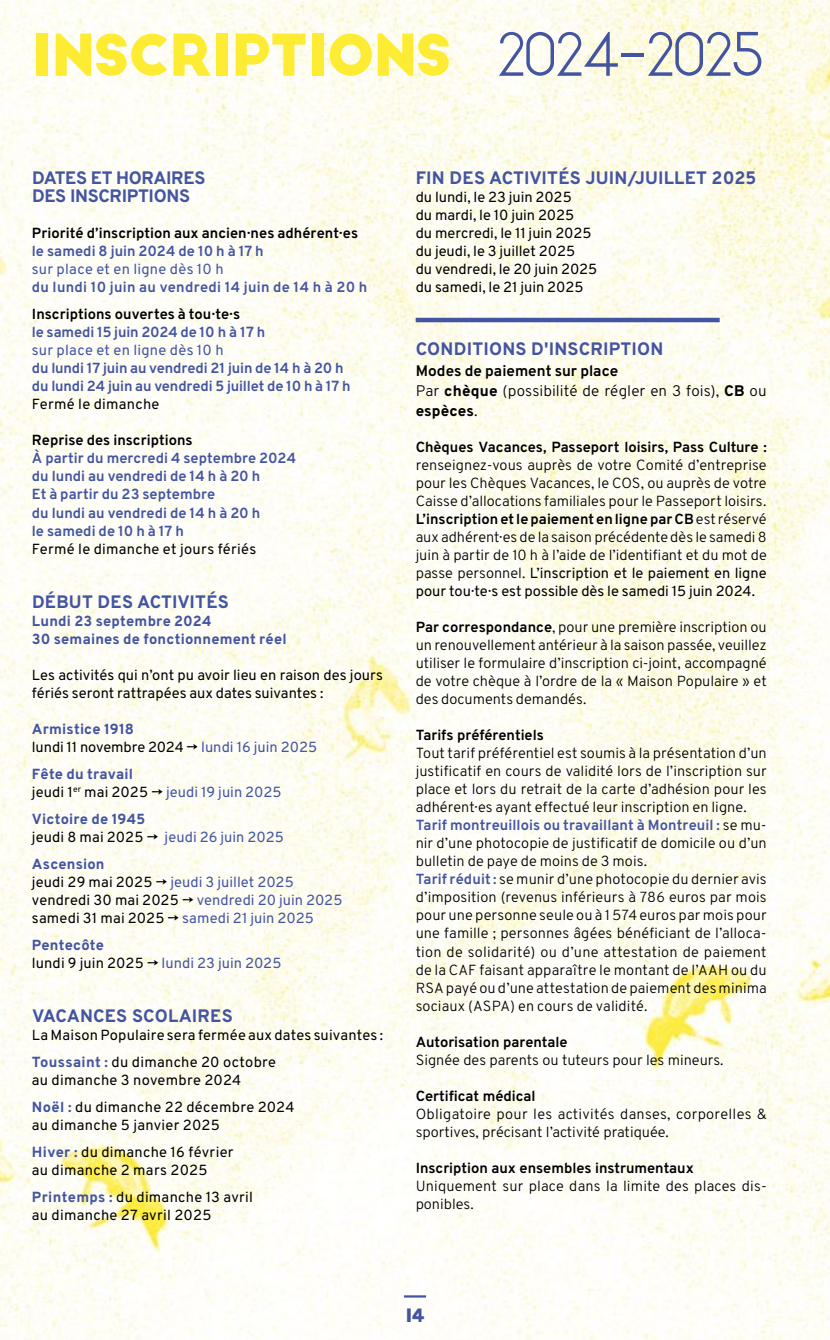
<style>
.page{position:relative;width:830px;height:1340px;background:#fff}
.page>*{position:absolute;margin:0;border:0;box-sizing:border-box;transform-origin:0 0}
.t1{font:700 56.25px "Big John PRO";letter-spacing:-.02em;color:#feec34}
.t2{font:800 18px "Overpass";letter-spacing:.01em;color:#4354a1}
.t3{font:800 18px/18px "Overpass";letter-spacing:-.02em;color:#4354a1}
.t4{font:700 18px "Big John PRO";color:#4354a1}
.t5{font:300 15.3px/20.2px "Overpass";letter-spacing:.005em;color:#000}
.t6{font:300 14.62px/18px "Overpass";letter-spacing:.005em;color:#000}
.t7{font:14.62px/18px "Overpass";letter-spacing:.01em;color:#000}
.t8{font:700 14.62px/18px "Overpass";color:#4354a1}
.t9{font:14.62px/18px "Overpass";letter-spacing:.01em;color:#4354a1}
.t10{font:700 14.62px "Overpass";color:#000}
.t11{font:800 14.62px/18px "Overpass";letter-spacing:.015em;color:#4354a1}
.t12{font:700 14.62px "Overpass";letter-spacing:.025em;color:#4354a1}
.s1{font-weight:400;font-size:58.5px;color:#4354a1}
.s2{font-weight:800;color:#4354a1}
.s3{color:#4354a1}
.s4{font-weight:800}
.s5{color:#000}
.s6{font-weight:700}
.s7{font-weight:400}
.s8{font-weight:700;color:#4354a1}
</style>
<div class="page">
<img style="left:0;top:0;width:830px;height:1339px">
<hr style="left:404px;top:1295px;width:22px;height:2px;background:#4354a1">
<hr style="left:415px;top:318px;width:304px;height:4px;background:#4354a1">
<h1 class="t1" style="left:32px;top:21px;width:732px">INSCRIPTIONS <span class="s1">2024-2025</span></h1>
<p class="t3" style="left:32px;top:169px;width:175px">DATES ET HORAIRES<br>DES INSCRIPTIONS</p>
<p class="t10" style="left:32px;top:223px;width:327px">Priorité d’inscription aux ancien·nes adhérent·es</p>
<p class="t8" style="left:32px;top:242px;width:233px">le samedi 8 juin 2024 de 10 h à 17 h</p>
<p class="t9" style="left:32px;top:260px;width:193px">sur place et en ligne dès 10 h</p>
<p class="t12" style="left:32px;top:277px;width:337px">du lundi 10 juin au vendredi 14 juin de 14 h à 20 h</p>
<p class="t10" style="left:32px;top:304px;width:210px">Inscriptions ouvertes à tou·te·s</p>
<p class="t8" style="left:32px;top:323px;width:235px">le samedi 15 juin 2024 de 10 h à 17 h</p>
<p class="t9" style="left:32px;top:341px;width:193px">sur place et en ligne dès 10 h</p>
<p class="t8" style="left:32px;top:359px;width:320px">du lundi 17 juin au vendredi 21 juin de 14 h à 20 h du lundi 24 juin au vendredi 5 juillet de 10 h à 17 h</p>
<p class="t7" style="left:32px;top:395px;width:129px">Fermé le dimanche</p>
<p class="t10" style="left:32px;top:430px;width:162px">Reprise des inscriptions</p>
<p class="t8" style="left:32px;top:449px;width:266px">À partir du mercredi 4 septembre 2024 du lundi au vendredi de 14 h à 20 h<br>Et à partir du 23 septembre<br>du lundi au vendredi de 14 h à 20 h<br>le samedi de 10 h à 17 h</p>
<p class="t7" style="left:32px;top:539px;width:226px">Fermé le dimanche et jours fériés</p>
<p class="t2" style="left:32px;top:588px;width:198px">DÉBUT DES ACTIVITÉS</p>
<p class="t11" style="left:32px;top:611px;width:256px">Lundi 23 septembre 2024<br>30 semaines de fonctionnement réel</p>
<p class="t7" style="left:32px;top:665px;width:352px">Les activités qui n’ont pu avoir lieu en raison des jours fériés seront rattrapées aux dates suivantes :</p>
<p class="t7" style="left:32px;top:719px;width:287px"><span class="s2">Armistice 1918<br></span>lundi 11 novembre 2024 → <span class="s3">lundi 16 juin 2025</span></p>
<p class="t9" style="left:32px;top:764px;width:251px"><span class="s4">Fête du travail<br></span><span class="s5">jeudi 1</span><sup>er</sup> <span class="s5">mai 2025 →</span> jeudi 19 juin 2025</p>
<p class="t9" style="left:32px;top:809px;width:253px"><span class="s4">Victoire de 1945<br></span><span class="s5">jeudi 8 mai 2025 →</span> jeudi 26 juin 2025</p>
<p class="t9" style="left:32px;top:854px;width:312px"><span class="s4">Ascension<br></span><span class="s5">jeudi 29 mai 2025 →</span> jeudi 3 juillet 2025 <span class="s5">vendredi 30 mai 2025 →</span> vendredi 20 juin 2025 <span class="s5">samedi 31 mai 2025 →</span> samedi 21 juin 2025</p>
<p class="t7" style="left:32px;top:935px;width:251px"><span class="s2">Pentecôte<br></span>lundi 9 juin 2025 → <span class="s3">lundi 23 juin 2025</span></p>
<p class="t2" style="left:32px;top:1002px;width:202px">VACANCES SCOLAIRES</p>
<p class="t7" style="left:32px;top:1021px;width:352px;line-height:27px">La Maison Populaire sera fermée aux dates suivantes :<br><span class="s2">Toussaint :</span> du dimanche 20 octobre</p>
<p class="t7" style="left:32px;top:1066px;width:264px;line-height:27px">au dimanche 3 novembre 2024<br><span class="s2">Noël :</span> du dimanche 22 décembre 2024</p>
<p class="t7" style="left:32px;top:1111px;width:203px;line-height:27px">au dimanche 5 janvier 2025<br><span class="s2">Hiver :</span> du dimanche 16 février</p>
<p class="t7" style="left:32px;top:1156px;width:222px;line-height:27px">au dimanche 2 mars 2025<br><span class="s2">Printemps :</span> du dimanche 13 avril</p>
<p class="t7" style="left:32px;top:1205px;width:181px">au dimanche 27 avril 2025</p>
<p class="t2" style="left:415px;top:165px;width:342px">FIN DES ACTIVITÉS JUIN/JUILLET 2025</p>
<p class="t7" style="left:415px;top:188px;width:183px">du lundi, le 23 juin 2025<br>du mardi, le 10 juin 2025<br>du mercredi, le 11 juin 2025 du jeudi, le 3 juillet 2025<br>du vendredi, le 20 juin 2025 du samedi, le 21 juin 2025</p>
<p class="t2" style="left:415px;top:336px;width:249px">CONDITIONS D'INSCRIPTION</p>
<p class="t5" style="left:415px;top:360px;width:352px"><span class="s6">Modes de paiement sur place<br></span>Par <span class="s4">chèque</span> (possibilité de régler en 3 fois), <span class="s4">CB</span> ou <span class="s4">espèces</span>.</p>
<p class="t10" style="left:415px;top:436px;width:352px">Chèques Vacances, Passeport loisirs, Pass Culture :</p>
<p class="t6" style="left:415px;top:456px;width:352px;text-align:justify">renseignez-vous auprès de votre Comité d’entreprise pour les Chèques Vacances, le COS, ou auprès de votre Caisse d’allocations familiales pour le Passeport loisirs.<br><span class="s6">L’inscription et le paiement en ligne par CB</span> est réservé aux adhérent·es de la saison précédente dès le samedi 8 juin à partir de 10 h à l’aide de l’identifiant et du mot de passe personnel. <span class="s7">L’inscription et le paiement en ligne pour tou·te·s est possible dès le samedi 15 juin 2024.</span></p>
<p class="t6" style="left:415px;top:618px;width:352px;text-align:justify"><span class="s6">Par correspondance</span>, pour une première inscription ou un renouvellement antérieur à la saison passée, veuillez utiliser le formulaire d’inscription ci-joint, accompagné de votre chèque à l’ordre de la « Maison Populaire » et des documents demandés.</p>
<p class="t10" style="left:415px;top:724px;width:130px">Tarifs préférentiels</p>
<p class="t6" style="left:415px;top:744px;width:352px">Tout tarif préférentiel est soumis à la présentation d’un justificatif en cours de validité lors de l’inscription sur place et lors du retrait de la carte d’adhésion pour les adhérent·es ayant effectué leur inscription en ligne.<br><span class="s8">Tarif montreuillois ou travaillant à Montreuil :</span> se mu&shy;nir d’une photocopie de justificatif de domicile ou d’un bulletin de paye de moins de 3 mois.<br><span class="s8">Tarif réduit :</span> se munir d’une photocopie du dernier avis d’imposition (revenus inférieurs à 786 euros par mois pour une personne seule ou à 1 574 euros par mois pour une famille ; personnes âgées bénéficiant de l’alloca&shy;tion de solidarité) ou d’une attestation de paiement de la CAF faisant apparaître le montant de l’AAH ou du RSA payé ou d’une attestation de paiement des minima sociaux (ASPA) en cours de validité.</p>
<p class="t10" style="left:415px;top:1031px;width:153px">Autorisation parentale</p>
<p class="t6" style="left:415px;top:1050px;width:309px">Signée des parents ou tuteurs pour les mineurs.</p>
<p class="t10" style="left:415px;top:1085px;width:121px">Certificat médical</p>
<p class="t6" style="left:415px;top:1104px;width:352px">Obligatoire pour les activités danses, corporelles &amp; sportives, précisant l’activité pratiquée.</p>
<p class="t10" style="left:415px;top:1157px;width:279px">Inscription aux ensembles instrumentaux</p>
<p class="t6" style="left:415px;top:1176px;width:352px">Uniquement sur place dans la limite des places dis&shy;ponibles.</p>
<p class="t4" style="left:406px;top:1304px;width:20px">14</p>
</div>
